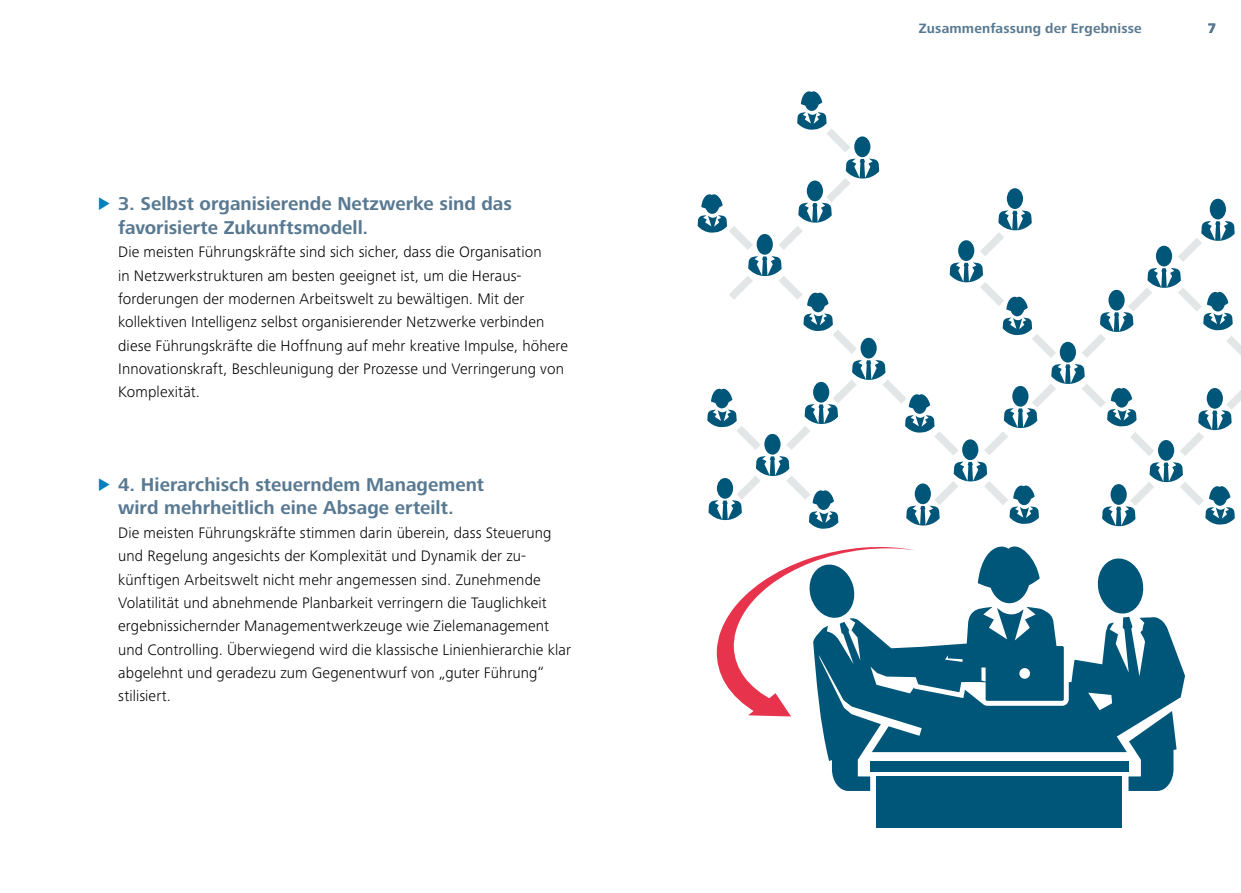
<style>
.page{position:relative;width:1241px;height:893px;background:#fff}
.page>*{position:absolute;margin:0;border:0;box-sizing:border-box;transform-origin:0 0}
.Kapitel_Head_Einleit{font:700 19.25px/23.4px "Frutiger Next Pro";color:#587991}
.Kapitel_Head_Einleit-2{font:300 15.75px/23.4px "Frutiger Next Pro";letter-spacing:.01em;color:#000}
.Variabler_Kolumnen_P{font:700 14px "Frutiger Next Pro";letter-spacing:.01em;color:#587991}
.s1{font-family:"INQA Triangel";font-weight:400;font-size:15.75px;color:#0080bc}
</style>
<div class="page">
<div style="left:876px;top:776px;width:245px;height:51px;background:#005679"></div>
<svg style="left:697px;top:91px;width:543px;height:700px"></svg>
<p class="Kapitel_Head_Einleit" style="left:118px;top:192px;width:395px;text-indent:-19px"><span class="s1">&gt;</span> 3. Selbst organisierende Netzwerke sind das favorisierte Zukunftsmodell.</p>
<p class="Kapitel_Head_Einleit-2" style="left:118px;top:240px;width:451px">Die meisten Führungskräfte sind sich sicher, dass die Organisation<br>in Netzwerkstrukturen am besten geeignet ist, um die Heraus&shy;forderungen der modernen Arbeitswelt zu bewältigen. Mit der kollektiven Intelligenz selbst organisierender Netzwerke verbinden diese Führungskräfte die Hoffnung auf mehr kreative Impulse, höhere Innovationskraft, Beschleunigung der Prozesse und Verringerung von Komplexität.</p>
<p class="Kapitel_Head_Einleit" style="left:99px;top:473px;width:386px;text-align:center"><span class="s1">&gt;</span> 4. Hierarchisch steuerndem Management wird mehrheitlich eine Absage erteilt.</p>
<p class="Kapitel_Head_Einleit-2" style="left:118px;top:521px;width:454px">Die meisten Führungskräfte stimmen darin überein, dass Steuerung und Regelung angesichts der Komplexität und Dynamik der zu&shy;künftigen Arbeitswelt nicht mehr angemessen sind. Zunehmende Volatilität und abnehmende Planbarkeit verringern die Tauglichkeit ergebnissichernder Managementwerkzeuge wie Zielemanagement und Controlling. Überwiegend wird die klassische Linienhierarchie klar abgelehnt und geradezu zum Gegenentwurf von „guter Führung“ stilisiert.</p>
<p class="Variabler_Kolumnen_P" style="left:918px;top:21px;width:224px">Zusammenfassung der Ergebnisse</p>
<p class="Variabler_Kolumnen_P" style="left:1207px;top:21px;width:10px">7</p>
</div>
